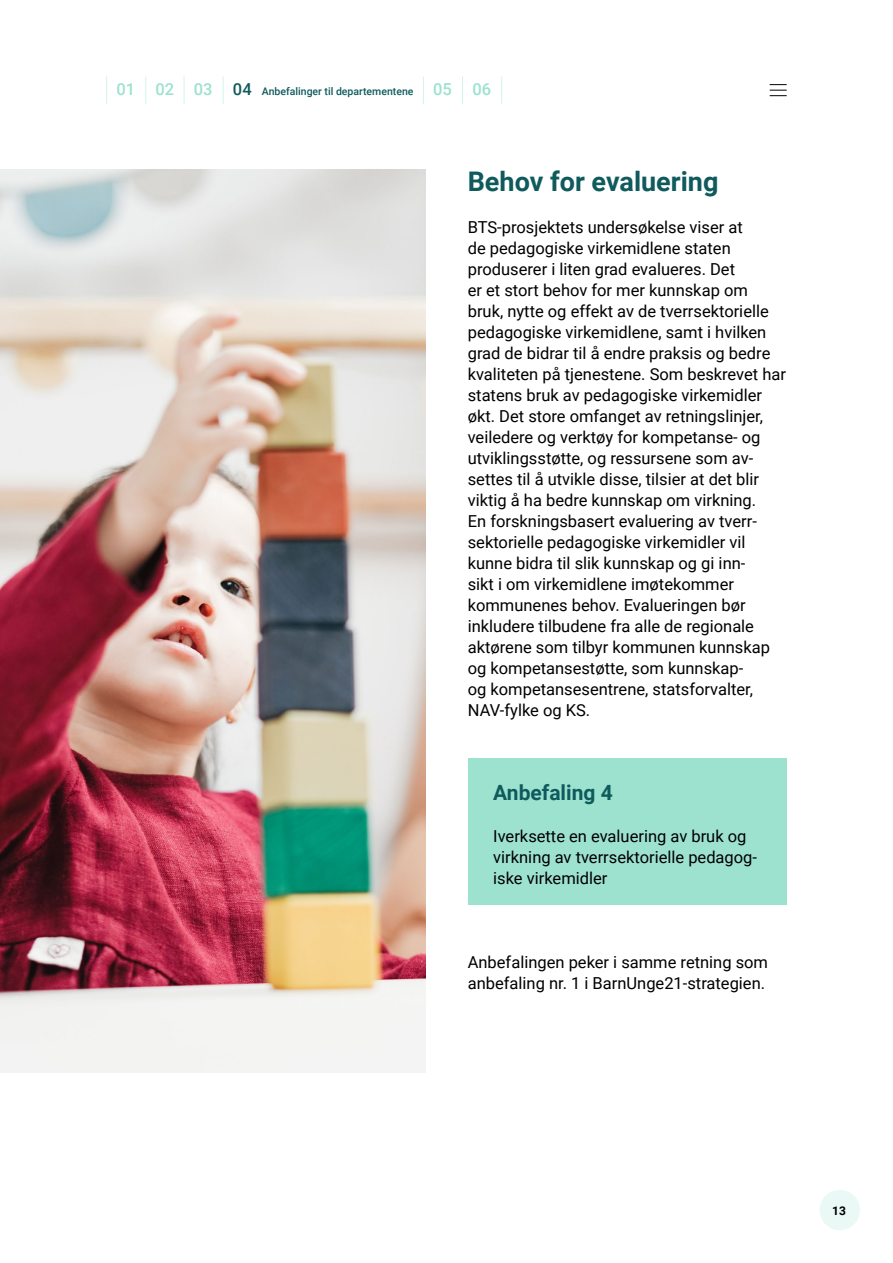
<style>
.page{position:relative;width:893px;height:1263px;background:#fff}
.page>*{position:absolute;margin:0;border:0;box-sizing:border-box;transform-origin:0 0}
.t1{font:700 27px "Roboto";color:#0f5a5c}
.t2{font:700 21px "Roboto";color:#0f5a5c}
.t3{font:16.5px/21px "Roboto";color:#000}
.t4{font:700 12px "Roboto";color:#000}
.t5{font:500 10.5px "Roboto";color:#0f5a5c}
.s1{font-size:16.5px;color:#9ce2cf}
.s2{font-size:16.5px}
</style>
<div class="page">
<div style="left:820px;top:1190px;width:40px;height:40px;background:#eaf9f5;border-radius:50%"></div>
<div style="left:468px;top:758px;width:319px;height:147px;background:#9ce2cf"></div>
<img style="left:0;top:170px;width:425px;height:903px">
<svg style="left:770px;top:84px;width:17px;height:12px"></svg>
<svg style="left:106px;top:77px;width:1px;height:27px"></svg>
<svg style="left:145px;top:77px;width:1px;height:27px"></svg>
<svg style="left:184px;top:77px;width:1px;height:27px"></svg>
<svg style="left:223px;top:77px;width:1px;height:27px"></svg>
<svg style="left:423px;top:77px;width:1px;height:27px"></svg>
<svg style="left:462px;top:77px;width:1px;height:27px"></svg>
<svg style="left:501px;top:77px;width:1px;height:27px"></svg>
<p class="t5" style="left:116px;top:84px;width:376px"><span class="s1">01 02 03</span> <span class="s2">04</span> Anbefalinger til departementene <span class="s1">05 06</span></p>
<h1 class="t1" style="left:468px;top:162px;width:252px">Behov for evaluering</h1>
<p class="t3" style="left:468px;top:216px;width:320px">BTS-prosjektets undersøkelse viser at<br>de pedagogiske virkemidlene staten produserer i liten grad evalueres. Det<br>er et stort behov for mer kunnskap om bruk, nytte og effekt av de tverrsektorielle pedagogiske virkemidlene, samt i hvilken grad de bidrar til å endre praksis og bedre kvaliteten på tjenestene. Som beskrevet har statens bruk av pedagogiske virkemidler økt. Det store omfanget av retningslinjer, veiledere og verktøy for kompetanse- og utviklingsstøtte, og ressursene som av&shy;settes til å utvikle disse, tilsier at det blir viktig å ha bedre kunnskap om virkning.<br>En forskningsbasert evaluering av tverr&shy;sektorielle pedagogiske virkemidler vil kunne bidra til slik kunnskap og gi inn-<br>sikt i om virkemidlene imøtekommer kommunenes behov. Evalueringen bør inkludere tilbudene fra alle de regionale aktørene som tilbyr kommunen kunnskap og kompetansestøtte, som kunnskap-<br>og kompetansesentrene, statsforvalter, NAV-fylke og KS.</p>
<p class="t2" style="left:493px;top:777px;width:121px">Anbefaling 4</p>
<p class="t3" style="left:493px;top:825px;width:265px">Iverksette en evaluering av bruk og virkning av tverrsektorielle pedagog&shy;iske virkemidler</p>
<p class="t3" style="left:468px;top:951px;width:302px">Anbefalingen peker i samme retning som anbefaling nr. 1 i BarnUnge21-strategien.</p>
<p class="t4" style="left:832px;top:1202px;width:15px">13</p>
</div>
